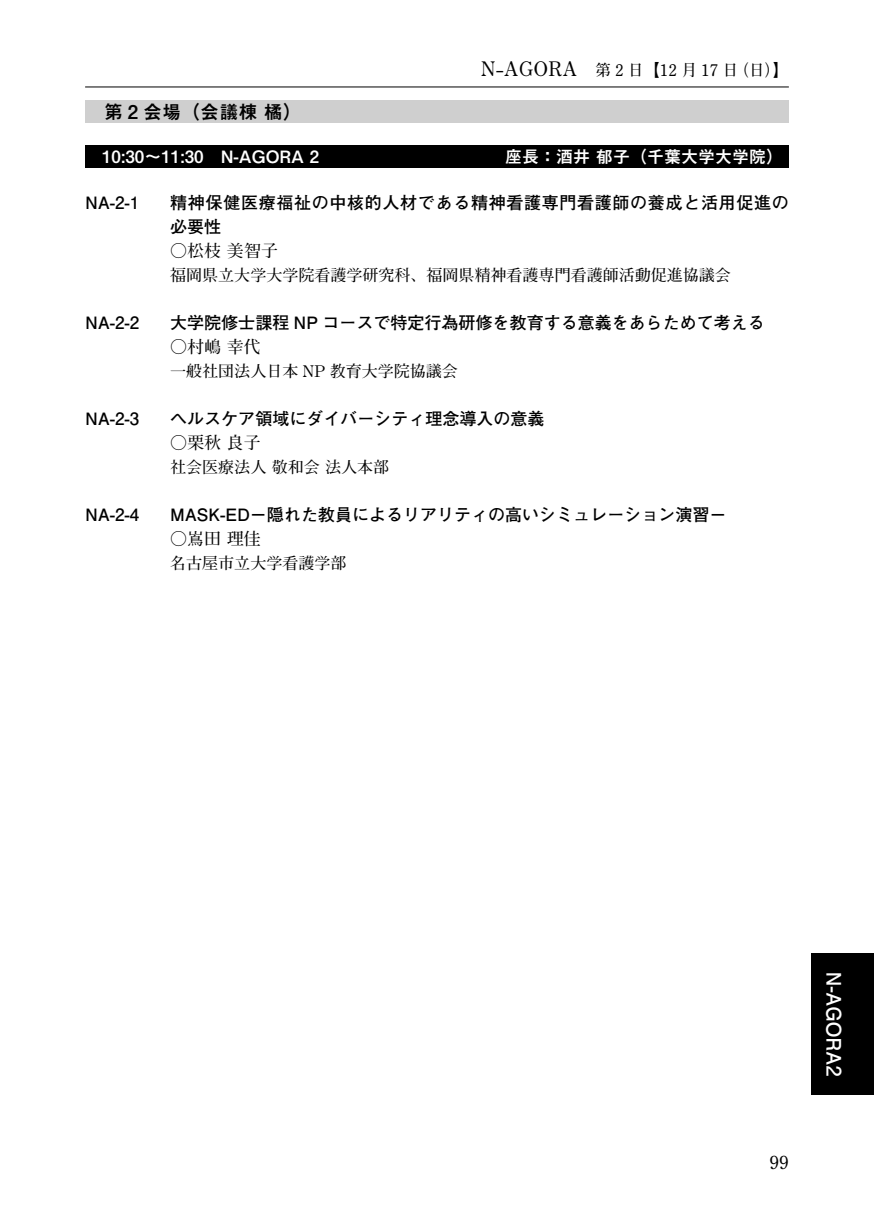
<style>
.page{position:relative;width:874px;height:1225px;background:#fff}
.page>*{position:absolute;margin:0;border:0;box-sizing:border-box;transform-origin:0 0}
.t1{font:700 20px/16.6px "Futo Go B101 Pro";color:#fff;text-align:justify}
.t2{font:700 19px "Mi Go MB1 Std De";color:#000}
.t3{font:700 18px "Futo Min A101 Pro";color:#000}
.t4{font:700 17px "Futo Go B101 Pro";color:#000}
.t5{font:700 17px/24px "Futo Go B101 Pro";letter-spacing:.04em;color:#000}
.t6{font:700 17px "Mi Go MB1 Std De";color:#fff}
.t7{font:700 17px "Futo Min A101 Pro";color:#000}
.t8{font:700 16px "Futo Min A101 Pro";color:#000}
.s1{font-size:20px}
</style>
<div class="page">
<div style="left:85px;top:100px;width:703px;height:22px;background:#cfcfcf"></div>
<div style="left:85px;top:145px;width:703px;height:23px;background:#000"></div>
<div style="left:811px;top:952px;width:62px;height:142px;background:#000"></div>
<hr style="left:85px;top:86px;width:703px;height:1px;background:#000">
<p class="t8" style="left:480px;top:57px;width:309px"><span class="s1">N-AGORA</span> 第 2 日【12 月 17 日（日）】</p>
<p class="t2" style="left:104px;top:97px;width:199px">第 2 会場（会議棟橘）</p>
<p class="t6" style="left:102px;top:144px;width:218px">10:30〜11:30 N-AGORA 2</p>
<p class="t6" style="left:505px;top:144px;width:279px">座長：酒井郁子（千葉大学大学院）</p>
<p class="t4" style="left:85px;top:189px;width:56px">NA-2-1</p>
<p class="t5" style="left:170px;top:188px;width:619px">精神保健医療福祉の中核的人材である精神看護専門看護師の養成と活用促進の必要性</p>
<p class="t7" style="left:170px;top:237px;width:109px">○松枝美智子</p>
<p class="t8" style="left:170px;top:262px;width:561px">福岡県立大学大学院看護学研究科、福岡県精神看護専門看護師活動促進協議会</p>
<p class="t4" style="left:85px;top:309px;width:56px">NA-2-2</p>
<p class="t4" style="left:170px;top:309px;width:596px">大学院修士課程 NP コースで特定行為研修を教育する意義をあらためて考える</p>
<p class="t7" style="left:170px;top:333px;width:92px">○村嶋幸代</p>
<p class="t8" style="left:170px;top:358px;width:289px">一般社団法人日本 NP 教育大学院協議会</p>
<p class="t4" style="left:85px;top:405px;width:56px">NA-2-3</p>
<p class="t4" style="left:170px;top:405px;width:376px">ヘルスケア領域にダイバーシティ理念導入の意義</p>
<p class="t7" style="left:170px;top:429px;width:92px">○栗秋良子</p>
<p class="t8" style="left:170px;top:454px;width:220px">社会医療法人敬和会法人本部</p>
<p class="t4" style="left:85px;top:501px;width:56px">NA-2-4</p>
<p class="t4" style="left:170px;top:501px;width:557px">MASK-ED−隠れた教員によるリアリティの高いシミュレーション演習−</p>
<p class="t7" style="left:170px;top:525px;width:92px">○嶌田理佳</p>
<p class="t8" style="left:170px;top:550px;width:177px">名古屋市立大学看護学部</p>
<p class="t3" style="left:769px;top:1148px;width:21px">99</p>
<p class="t1" style="left:823px;top:970px;width:21px">N -A G O R</p>
<p class="t1" style="left:823px;top:1050px;width:21px">A</p>
<p class="t1" style="left:823px;top:1064px;width:21px">2</p>
</div>
